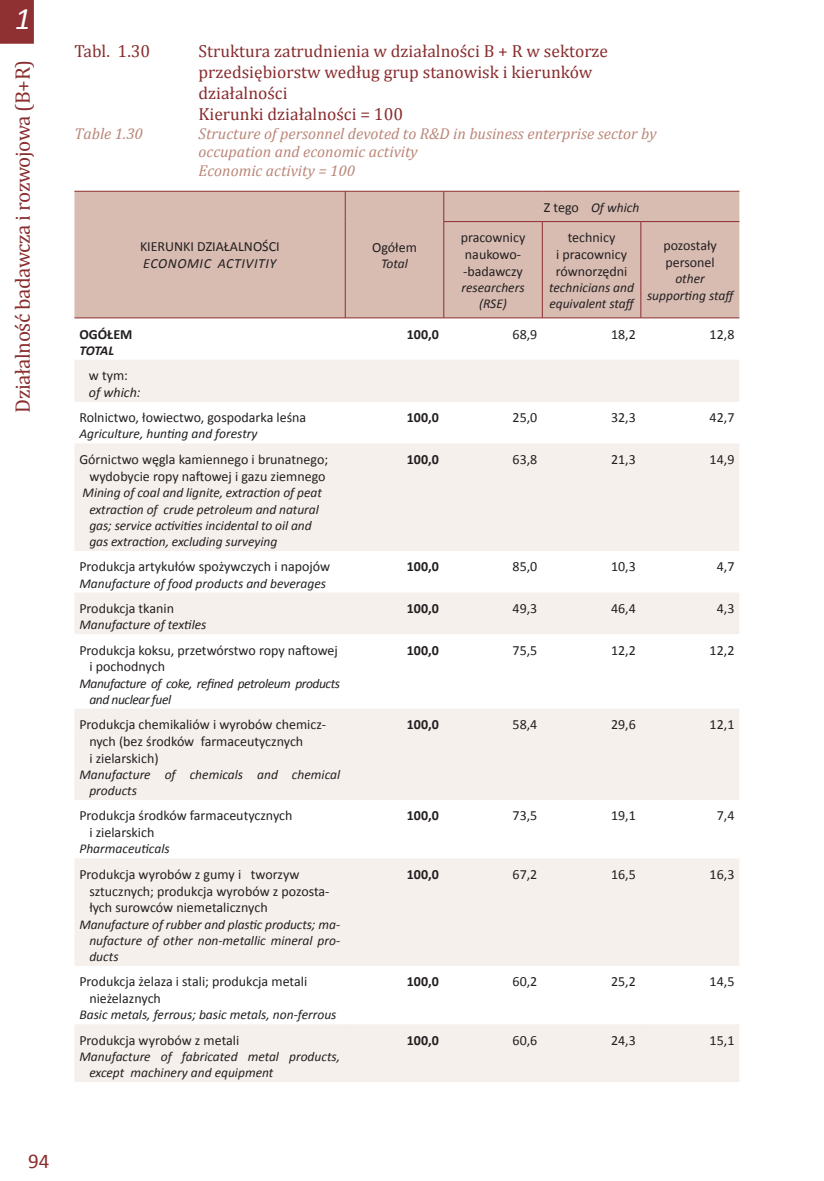
<style>
.page{position:relative;width:824px;height:1181px;background:#fff}
.page>*{position:absolute;margin:0;border:0;box-sizing:border-box;transform-origin:0 0}
.t1{font:italic 31.5px "Calibri";color:#fff}
.t2{font:21px "Cambria";letter-spacing:-.02em;color:#892d2f}
.t3{font:21px "Calibri";color:#892d2f}
.t4{font:17.5px/21px "Cambria";color:#892d2f}
.t5{font:italic 15.75px/18.9px "Cambria";color:#ba8679}
.t6{font:14px/16.8px "Calibri";color:#231f20}
.t7{font:700 14px "Calibri";color:#231f20}
.t8{font:italic 14px "Calibri";color:#231f20}
.t9{font:italic 13.47px/16.1px "Calibri";color:#231f20}
.t10{font:italic 13.47px/16.1px "Calibri";letter-spacing:-.03em;color:#231f20}
.t11{font:italic 700 13.47px "Calibri";color:#231f20}
.s1{font-style:normal;font-size:14px}
</style>
<div class="page">
<div style="left:0;top:0;width:34px;height:44px;background:#8f3032"></div>
<div style="left:74px;top:192px;width:665px;height:126px;background:#d8bcb2"></div>
<svg style="left:75px;top:360px;width:664px;height:722px;fill:#f6f0ed"></svg>
<hr style="left:74px;top:191px;width:271px;height:1px;background:#8a2b2e">
<hr style="left:74px;top:318px;width:271px;height:1px;background:#8a2b2e">
<hr style="left:345px;top:191px;width:99px;height:1px;background:#892d2f">
<hr style="left:345px;top:191px;width:1px;height:31px;background:#892d2f">
<hr style="left:345px;top:222px;width:1px;height:96px;background:#892d2f">
<hr style="left:345px;top:318px;width:99px;height:1px;background:#892d2f">
<hr style="left:444px;top:191px;width:98px;height:1px;background:#892d2f">
<hr style="left:443px;top:191px;width:1px;height:30px;background:#892d2f">
<hr style="left:542px;top:191px;width:98px;height:1px;background:#892d2f">
<hr style="left:640px;top:191px;width:99px;height:1px;background:#892d2f">
<hr style="left:443px;top:221px;width:99px;height:1px;background:#892d2f">
<hr style="left:443px;top:222px;width:1px;height:96px;background:#892d2f">
<hr style="left:542px;top:221px;width:98px;height:1px;background:#892d2f">
<hr style="left:542px;top:222px;width:1px;height:96px;background:#892d2f">
<hr style="left:640px;top:221px;width:99px;height:1px;background:#892d2f">
<hr style="left:640px;top:222px;width:1px;height:96px;background:#892d2f">
<hr style="left:444px;top:318px;width:98px;height:1px;background:#892d2f">
<hr style="left:542px;top:318px;width:98px;height:1px;background:#892d2f">
<hr style="left:640px;top:318px;width:99px;height:1px;background:#892d2f">
<h1 class="t1" style="left:15px;top:-1px;width:17px">1</h1>
<h2 class="t2" style="left:10px;top:413px;width:354px;rotate:-90deg">Działalność badawcza i rozwojowa (B+R)</h2>
<p class="t4" style="left:74px;top:40px;width:77px">Tabl. 1.30</p>
<p class="t4" style="left:198px;top:40px;width:411px">Struktura zatrudnienia w działalności B + R w sektorze przedsiębiorstw według grup stanowisk i kierunków działalności<br>Kierunki działalności = 100</p>
<p class="t5" style="left:74px;top:123px;width:70px">Table 1.30</p>
<p class="t5" style="left:198px;top:123px;width:461px">Structure of personnel devoted to R&amp;D in business enterprise sector by occupation and economic activity<br>Economic activity = 100</p>
<p class="t6" style="left:140px;top:238px;width:15px">Kierunki</p>
<p class="t6" style="left:197px;top:238px;width:8px">działalności</p>
<p class="t8" style="left:143px;top:255px;width:17px">Economic</p>
<p class="t8" style="left:218px;top:255px;width:7px">activitiy</p>
<p class="t7" style="left:79px;top:325px;width:19px">OGÓŁEM</p>
<p class="t11" style="left:79px;top:342px;width:8px">TOTAL</p>
<p class="t6" style="left:89px;top:366px;width:41px">w tym:</p>
<p class="t8" style="left:89px;top:383px;width:53px">of which:</p>
<p class="t6" style="left:79px;top:408px;width:228px">Rolnictwo, łowiectwo, gospodarka leśna</p>
<p class="t9" style="left:79px;top:425px;width:180px">Agriculture, hunting and forestry</p>
<p class="t6" style="left:79px;top:450px;width:250px;text-align:center">Górnictwo węgla kamiennego i brunatnego; wydobycie ropy naftowej i gazu ziemnego</p>
<p class="t9" style="left:89px;top:484px;width:234px;text-indent:-7px">Mining of coal and lignite, extraction of peat extraction of crude petroleum and natural gas; service activities incidental to oil and gas extraction, excluding surveying</p>
<p class="t6" style="left:79px;top:558px;width:252px">Produkcja artykułów spożywczych i napojów</p>
<p class="t9" style="left:79px;top:574px;width:248px">Manufacture of food products and beverages</p>
<p class="t6" style="left:79px;top:599px;width:96px">Produkcja tkanin</p>
<p class="t9" style="left:79px;top:616px;width:129px">Manufacture of textiles</p>
<p class="t6" style="left:89px;top:641px;width:250px;text-indent:-10px">Produkcja koksu, przetwórstwo ropy naftowej i pochodnych</p>
<p class="t10" style="left:89px;top:674px;width:252px;text-indent:-10px">Manufacture of coke, refined petroleum products and nuclear fuel</p>
<p class="t6" style="left:89px;top:715px;width:238px;text-indent:-10px">Produkcja chemikaliów i wyrobów chemicz&shy;nych (bez środków farmaceutycznych<br>i zielarskich)</p>
<p class="t9" style="left:89px;top:765px;width:252px;text-indent:-10px">Manufacture of chemicals and chemical products</p>
<p class="t6" style="left:89px;top:806px;width:205px;text-indent:-10px">Produkcja środków farmaceutycznych i zielarskich</p>
<p class="t9" style="left:79px;top:840px;width:92px">Pharmaceuticals</p>
<p class="t6" style="left:89px;top:865px;width:242px;text-indent:-10px">Produkcja wyrobów z gumy i tworzyw sztucznych; produkcja wyrobów z pozosta&shy;łych surowców niemetalicznych</p>
<p class="t9" style="left:89px;top:915px;width:252px;text-align:justify;text-indent:-10px">Manufacture of rubber and plastic products; ma&shy;nufacture of other non-metallic mineral pro&shy;ducts</p>
<p class="t6" style="left:89px;top:972px;width:219px;text-indent:-10px">Produkcja żelaza i stali; produkcja metali nieżelaznych</p>
<p class="t9" style="left:79px;top:1006px;width:258px">Basic metals, ferrous; basic metals, non-ferrous</p>
<p class="t6" style="left:79px;top:1031px;width:161px">Produkcja wyrobów z metali</p>
<p class="t9" style="left:89px;top:1047px;width:252px;text-indent:-10px">Manufacture of fabricated metal products, except machinery and equipment</p>
<p class="t6" style="left:372px;top:238px;width:46px">Ogółem</p>
<p class="t9" style="left:381px;top:255px;width:28px">Total</p>
<p class="t6" style="left:460px;top:228px;width:66px">pracownicy naukowo--badawczy</p>
<p class="t9" style="left:461px;top:279px;width:65px;text-align:center">researchers (RSE)</p>
<p class="t9" style="left:543px;top:198px;width:97px"><span class="s1">Z tego</span> Of which</p>
<p class="t6" style="left:555px;top:228px;width:73px;text-align:center">technicy<br>i pracownicy równorzędni</p>
<p class="t9" style="left:549px;top:279px;width:89px">technicians and equivalent staff</p>
<p class="t6" style="left:663px;top:237px;width:55px">pozostały personel</p>
<p class="t9" style="left:647px;top:270px;width:90px;text-align:center">other supporting staff</p>
<p class="t7" style="left:407px;top:325px;width:34px">100,0</p>
<p class="t6" style="left:512px;top:325px;width:26px">68,9</p>
<p class="t6" style="left:611px;top:325px;width:26px">18,2</p>
<p class="t6" style="left:709px;top:325px;width:26px">12,8</p>
<p class="t7" style="left:407px;top:409px;width:34px">100,0</p>
<p class="t6" style="left:512px;top:408px;width:26px">25,0</p>
<p class="t6" style="left:611px;top:408px;width:26px">32,3</p>
<p class="t6" style="left:709px;top:408px;width:26px">42,7</p>
<p class="t7" style="left:407px;top:450px;width:34px">100,0</p>
<p class="t6" style="left:512px;top:450px;width:26px">63,8</p>
<p class="t6" style="left:611px;top:450px;width:26px">21,3</p>
<p class="t6" style="left:709px;top:450px;width:26px">14,9</p>
<p class="t7" style="left:407px;top:558px;width:34px">100,0</p>
<p class="t6" style="left:512px;top:558px;width:26px">85,0</p>
<p class="t6" style="left:611px;top:558px;width:26px">10,3</p>
<p class="t6" style="left:716px;top:558px;width:19px">4,7</p>
<p class="t7" style="left:407px;top:599px;width:34px">100,0</p>
<p class="t6" style="left:512px;top:599px;width:26px">49,3</p>
<p class="t6" style="left:611px;top:599px;width:26px">46,4</p>
<p class="t6" style="left:716px;top:599px;width:19px">4,3</p>
<p class="t7" style="left:407px;top:641px;width:34px">100,0</p>
<p class="t6" style="left:512px;top:641px;width:26px">75,5</p>
<p class="t6" style="left:611px;top:641px;width:26px">12,2</p>
<p class="t6" style="left:709px;top:641px;width:26px">12,2</p>
<p class="t7" style="left:407px;top:716px;width:34px">100,0</p>
<p class="t6" style="left:512px;top:715px;width:26px">58,4</p>
<p class="t6" style="left:611px;top:715px;width:26px">29,6</p>
<p class="t6" style="left:709px;top:715px;width:26px">12,1</p>
<p class="t7" style="left:407px;top:807px;width:34px">100,0</p>
<p class="t6" style="left:512px;top:806px;width:26px">73,5</p>
<p class="t6" style="left:611px;top:806px;width:26px">19,1</p>
<p class="t6" style="left:716px;top:806px;width:19px">7,4</p>
<p class="t7" style="left:407px;top:865px;width:34px">100,0</p>
<p class="t6" style="left:512px;top:865px;width:26px">67,2</p>
<p class="t6" style="left:611px;top:865px;width:26px">16,5</p>
<p class="t6" style="left:709px;top:865px;width:26px">16,3</p>
<p class="t7" style="left:407px;top:973px;width:34px">100,0</p>
<p class="t6" style="left:512px;top:972px;width:26px">60,2</p>
<p class="t6" style="left:611px;top:972px;width:26px">25,2</p>
<p class="t6" style="left:709px;top:972px;width:26px">14,5</p>
<p class="t7" style="left:407px;top:1031px;width:34px">100,0</p>
<p class="t6" style="left:512px;top:1031px;width:26px">60,6</p>
<p class="t6" style="left:611px;top:1031px;width:26px">24,3</p>
<p class="t6" style="left:709px;top:1031px;width:26px">15,1</p>
<h2 class="t3" style="left:28px;top:1148px;width:23px">94</h2>
</div>
